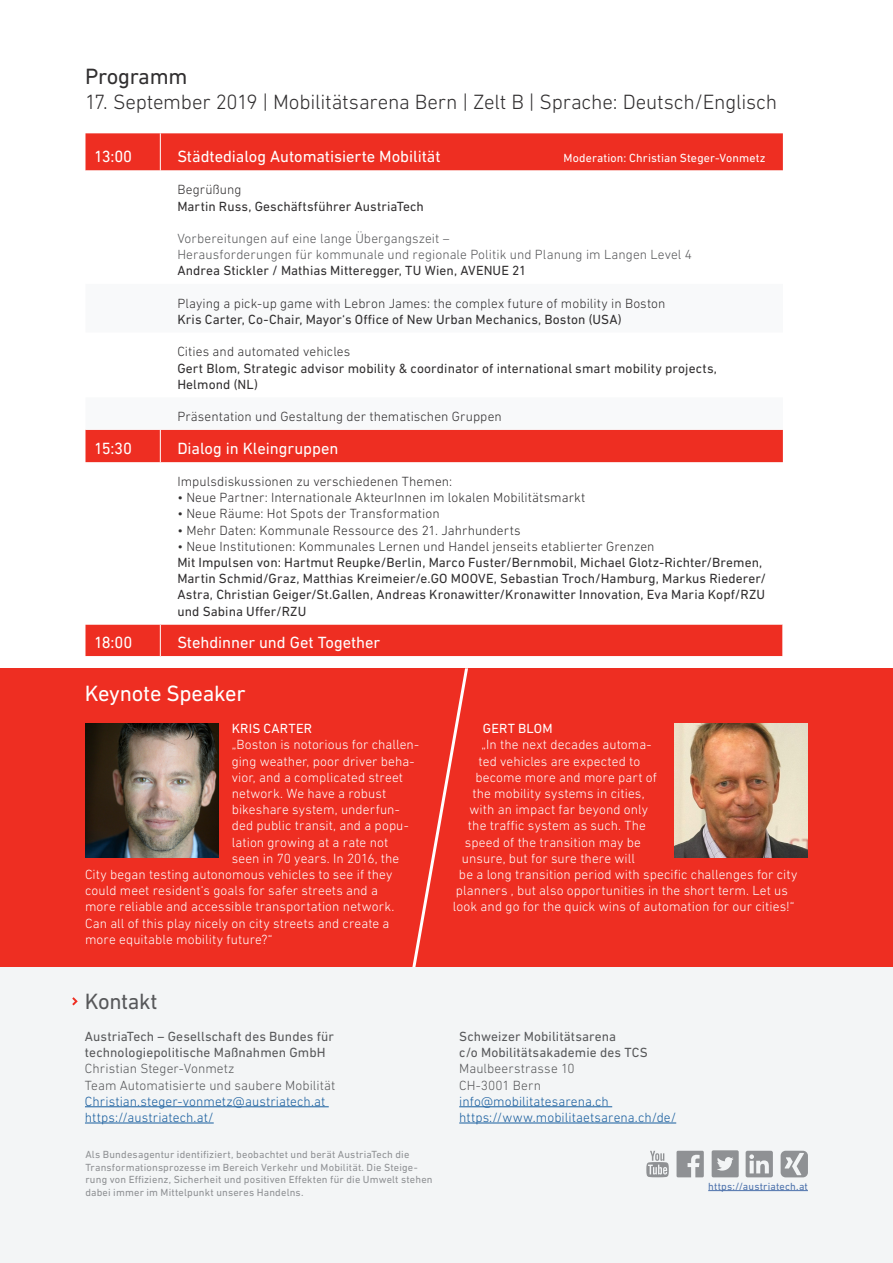
<style>
.page{position:relative;width:893px;height:1263px;background:#fff}
.page>*{position:absolute;margin:0;border:0;box-sizing:border-box;transform-origin:0 0}
.t1{font:22.5px "DIN Next LT Pro";letter-spacing:-.01em;color:#fff}
.t2{font:22.5px "DIN Next LT Pro";letter-spacing:-.01em;color:#312f30}
.t3{font:22.5px "DIN Next LT Pro";letter-spacing:-.02em;color:#57585a}
.t4{font:300 21px "DIN Next LT Pro";letter-spacing:-.01em;color:#312f30}
.t5{font:16.5px "DIN Next LT Pro";letter-spacing:-.005em;color:#fff}
.t6{font:300 13.5px "DIN Next LT Pro";letter-spacing:.005em;color:#fff}
.t7{font:13.5px/16.2px "DIN Next LT Pro";letter-spacing:.005em;color:#312f30}
.t8{font:300 13.5px/16.2px "DIN Next LT Pro";letter-spacing:.005em;color:#312f30}
.t9{font:13.5px/16.2px "DIN Next LT Pro";letter-spacing:.01em;color:#57585a}
.t10{font:300 13.5px/16.2px "DIN Next LT Pro";letter-spacing:.005em;color:#57585a}
.t11{font:300 13.5px/16.2px "DIN Next LT Pro";letter-spacing:.005em;color:#175d9e}
.t12{font:13.5px "DIN Next LT Pro";letter-spacing:.01em;color:#fff}
.t13{font:12px "DIN Next LT Pro";letter-spacing:.01em;color:#fff}
.t14{font:10.5px/12.6px "DIN Next LT Pro";letter-spacing:.015em;color:#8f9194}
.t15{font:10.5px "DIN Next LT Pro";letter-spacing:.015em;color:#4d72ac}
.s1{font-weight:300}
.s2{font-weight:400;color:#312f30}
.s3{font-weight:400}
.s4{font-weight:300;color:#175d9e}
.s5{font-weight:400;color:#57585a}
.s6{color:#57585a}
</style>
<div class="page">
<div style="left:0;top:960px;width:893px;height:303px;background:#f3f5f6"></div>
<div style="left:0;top:668px;width:893px;height:299px;background:#ee2e22"></div>
<svg style="left:746px;top:1151px;width:27px;height:26px"></svg>
<svg style="left:676px;top:1151px;width:28px;height:26px"></svg>
<svg style="left:646px;top:1151px;width:23px;height:26px"></svg>
<svg style="left:781px;top:1151px;width:27px;height:26px"></svg>
<svg style="left:712px;top:1150px;width:27px;height:27px"></svg>
<hr style="left:85px;top:1106px;width:244px;height:1px;background:#175d9e">
<hr style="left:85px;top:1123px;width:129px;height:1px;background:#175d9e">
<svg style="left:72px;top:997px;width:6px;height:8px"></svg>
<hr style="left:459px;top:1106px;width:153px;height:1px;background:#175d9e">
<hr style="left:459px;top:1123px;width:217px;height:1px;background:#175d9e">
<div style="left:85px;top:133px;width:698px;height:329px;background:#ee2e22"></div>
<svg style="left:85px;top:171px;width:698px;height:48px"></svg>
<svg style="left:85px;top:219px;width:698px;height:65px"></svg>
<svg style="left:85px;top:284px;width:698px;height:146px"></svg>
<div style="left:85px;top:625px;width:697px;height:31px;background:#ee2e22"></div>
<hr style="left:160px;top:430px;width:1px;height:32px;background:#fff">
<hr style="left:160px;top:133px;width:1px;height:38px;background:#fff">
<hr style="left:160px;top:625px;width:1px;height:31px;background:#fff">
<svg style="left:412px;top:668px;width:56px;height:299px"></svg>
<img style="left:674px;top:723px;width:134px;height:134px">
<img style="left:85px;top:723px;width:134px;height:134px">
<hr style="left:708px;top:1190px;width:100px;height:1px;background:#4d72ac">
<h1 class="t2" style="left:85px;top:64px;width:104px">Programm</h1>
<h1 class="t4" style="left:85px;top:90px;width:694px">17. September 2019 | Mobilitätsarena Bern | Zelt B | Sprache: Deutsch/Englisch</h1>
<p class="t5" style="left:94px;top:147px;width:40px">13:00</p>
<p class="t5" style="left:177px;top:147px;width:265px">Städtedialog Automatisierte Mobilität</p>
<p class="t13" style="left:563px;top:151px;width:203px">Moderation: Christian Steger-Vonmetz</p>
<p class="t7" style="left:177px;top:182px;width:248px"><span class="s1">Begrüßung<br></span>Martin Russ, Geschäftsführer AustriaTech</p>
<p class="t10" style="left:177px;top:230px;width:516px">Vorbereitungen auf eine lange Übergangszeit –<br>Herausforderungen für kommunale und regionale Politik und Planung im Langen Level 4<br><span class="s2">Andrea Stickler / Mathias Mitteregger, TU Wien, AVENUE 21</span></p>
<p class="t8" style="left:177px;top:295px;width:490px">Playing a pick-up game with Lebron James: the complex future of mobility in Boston<br><span class="s3">Kris Carter, Co-Chair, Mayor‘s Office of New Urban Mechanics, Boston (USA)</span></p>
<p class="t7" style="left:177px;top:344px;width:541px"><span class="s1">Cities and automated vehicles<br></span>Gert Blom, Strategic advisor mobility &amp; coordinator of international smart mobility projects,<br>Helmond (NL)</p>
<p class="t8" style="left:177px;top:408px;width:326px">Präsentation und Gestaltung der thematischen Gruppen</p>
<p class="t5" style="left:94px;top:438px;width:40px">15:30</p>
<p class="t5" style="left:177px;top:438px;width:163px">Dialog in Kleingruppen</p>
<p class="t8" style="left:177px;top:473px;width:276px">Impulsdiskussionen zu verschiedenen Themen:</p>
<p class="t8" style="left:177px;top:489px;width:410px">• Neue Partner: Internationale AkteurInnen im lokalen Mobilitätsmarkt</p>
<p class="t8" style="left:177px;top:506px;width:264px">• Neue Räume: Hot Spots der Transformation</p>
<p class="t8" style="left:177px;top:522px;width:345px">• Mehr Daten: Kommunale Ressource des 21. Jahrhunderts</p>
<p class="t7" style="left:177px;top:538px;width:590px"><span class="s1">• Neue Institutionen: Kommunales Lernen und Handel jenseits etablierter Grenzen<br></span>Mit Impulsen von: Hartmut Reupke/Berlin, Marco Fuster/Bernmobil, Michael Glotz-Richter/Bremen, Martin Schmid/Graz, Matthias Kreimeier/e.GO MOOVE, Sebastian Troch/Hamburg, Markus Riederer/ Astra, Christian Geiger/St.Gallen, Andreas Kronawitter/Kronawitter Innovation, Eva Maria Kopf/RZU und Sabina Uffer/RZU</p>
<p class="t5" style="left:94px;top:633px;width:40px">18:00</p>
<p class="t5" style="left:177px;top:633px;width:205px">Stehdinner und Get Together</p>
<h2 class="t1" style="left:85px;top:680px;width:163px">Keynote Speaker</h2>
<p class="t12" style="left:232px;top:721px;width:82px">KRIS CARTER</p>
<p class="t6" style="left:232px;top:737px;width:189px">„Boston is notorious for challen-</p>
<p class="t6" style="left:232px;top:753px;width:184px">ging weather, poor driver beha-</p>
<p class="t6" style="left:232px;top:769px;width:173px">vior, and a complicated street</p>
<p class="t6" style="left:232px;top:786px;width:156px">network. We have a robust</p>
<p class="t6" style="left:232px;top:802px;width:170px">bikeshare system, underfun-</p>
<p class="t6" style="left:232px;top:818px;width:179px">ded public transit, and a popu-</p>
<p class="t6" style="left:232px;top:834px;width:158px">lation growing at a rate not</p>
<p class="t6" style="left:232px;top:850px;width:169px">seen in 70 years. In 2016, the</p>
<p class="t6" style="left:85px;top:867px;width:309px">City began testing autonomous vehicles to see if they</p>
<p class="t6" style="left:85px;top:883px;width:294px">could meet resident‘s goals for safer streets and a</p>
<p class="t6" style="left:85px;top:899px;width:311px">more reliable and accessible transportation network.</p>
<p class="t6" style="left:85px;top:915px;width:306px">Can all of this play nicely on city streets and create a</p>
<p class="t6" style="left:85px;top:931px;width:189px">more equitable mobility future?“</p>
<p class="t12" style="left:483px;top:721px;width:71px">GERT BLOM</p>
<p class="t6" style="left:481px;top:737px;width:172px">„In the next decades automa-</p>
<p class="t6" style="left:478px;top:753px;width:163px">ted vehicles are expected to</p>
<p class="t6" style="left:475px;top:769px;width:183px">become more and more part of</p>
<p class="t6" style="left:472px;top:786px;width:174px">the mobility systems in cities,</p>
<p class="t6" style="left:469px;top:802px;width:180px">with an impact far beyond only</p>
<p class="t6" style="left:468px;top:818px;width:180px">the traffic system as such. The</p>
<p class="t6" style="left:465px;top:834px;width:177px">speed of the transition may be</p>
<p class="t6" style="left:462px;top:850px;width:174px">unsure, but for sure there will</p>
<p class="t6" style="left:459px;top:867px;width:340px">be a long transition period with specific challenges for city</p>
<p class="t6" style="left:456px;top:883px;width:334px">planners , but also opportunities in the short term. Let us</p>
<p class="t6" style="left:453px;top:899px;width:343px">look and go for the quick wins of automation for our cities!“</p>
<p class="t3" style="left:85px;top:988px;width:74px">Kontakt</p>
<p class="t9" style="left:85px;top:1028px;width:252px">AustriaTech – Gesellschaft des Bundes für technologiepolitische Maßnahmen GmbH <span class="s1">Christian Steger-Vonmetz<br>Team Automatisierte und saubere Mobilität </span><span class="s4">Christian.steger-vonmetz@austriatech.at https://austriatech.at/</span></p>
<p class="t11" style="left:459px;top:1028px;width:218px"><span class="s5">Schweizer Mobilitätsarena<br>c/o Mobilitätsakademie des TCS<br></span><span class="s6">Maulbeerstrasse 10<br>CH-3001 Bern </span>info@mobilitatesarena.ch https://www.mobilitaetsarena.ch/de/</p>
<p class="t14" style="left:85px;top:1148px;width:349px">Als Bundesagentur identifiziert, beobachtet und berät AustriaTech die Transformationsprozesse im Bereich Verkehr und Mobilität. Die Steige&shy;rung von Effizienz, Sicherheit und positiven Effekten für die Umwelt stehen dabei immer im Mittelpunkt unseres Handelns.</p>
<p class="t15" style="left:708px;top:1180px;width:101px">https://austriatech.at</p>
</div>
